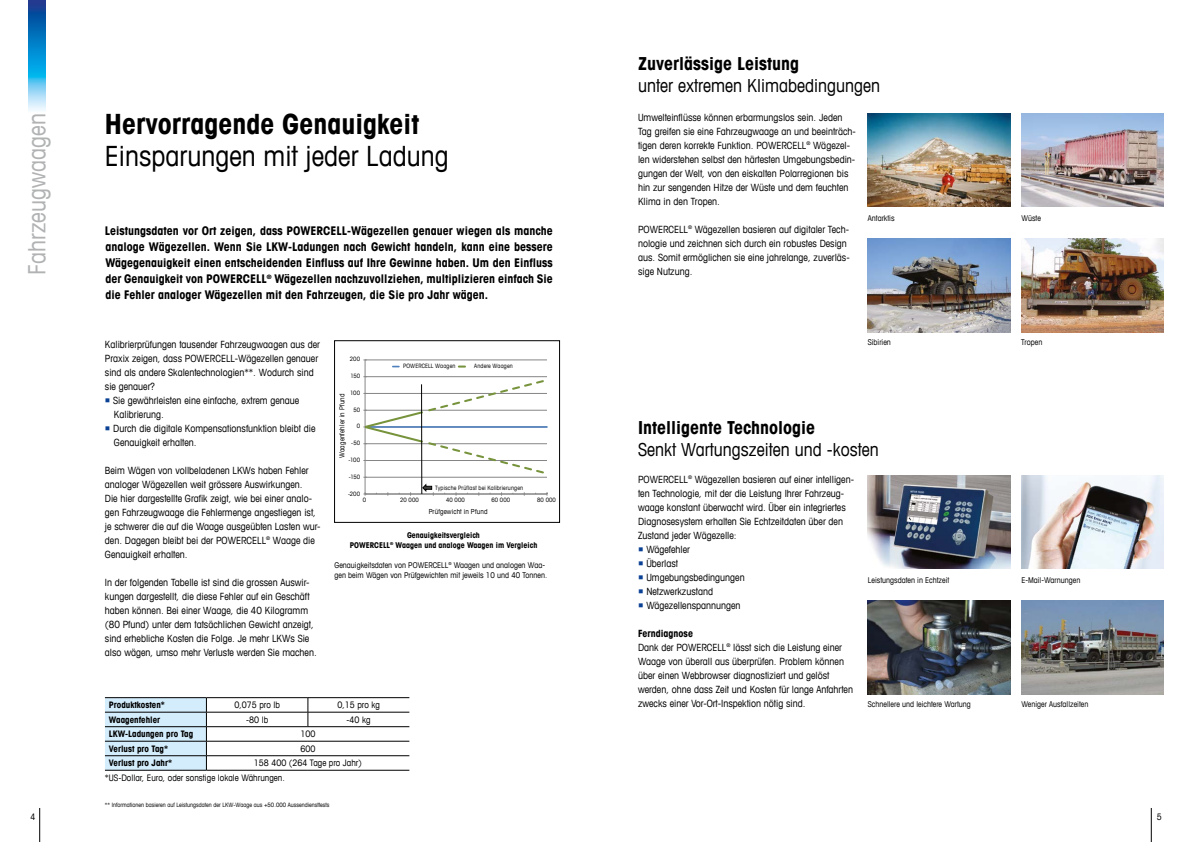
<style>
.page{position:relative;width:1191px;height:842px;background:#fff}
.page>*{position:absolute;margin:0;border:0;box-sizing:border-box;transform-origin:0 0}
.t1{font:condensed 28px "Avant Garde Com";color:#000}
.t2{font:700 condensed 28px "Avant Garde Com";color:#000}
.t3{font:condensed 24px "Avant Garde Com";color:#b1b2b3}
.t4{font:condensed 18px "Avant Garde Com";color:#000}
.t5{font:700 condensed 18px "Avant Garde Com";color:#000}
.t6{font:700 condensed 12px/16px "Avant Garde Com";color:#000;text-align:justify}
.t7{font:condensed 10px/14px "Avant Garde Com";color:#000}
.t8{font:condensed 9px/14.8px "Avant Garde Com";color:#000}
.t9{font:700 condensed 9px "Avant Garde Com";color:#000}
.t10{font:condensed 8px/10px "Avant Garde Com";color:#000}
.t11{font:700 condensed 8px/10px "Avant Garde Com";color:#000;text-align:center}
.t12{font:condensed 7px "Avant Garde Com";letter-spacing:.02em;color:#000}
.t13{font:condensed 6px "Avant Garde Com";color:#000}
.t14{font:condensed 6px "Avant Garde Com";letter-spacing:.025em;color:#000}
.t15{font:condensed 6px "Avant Garde Com";letter-spacing:.02em;color:#000}
.s1{color:#0b4195}
.s2{font-weight:700}
</style>
<div class="page">
<hr style="left:1151px;top:808px;width:1px;height:34px;background:#000">
<hr style="left:39px;top:808px;width:1px;height:34px;background:#000">
<img style="left:28px;top:0;width:17px;height:111px">
<hr style="left:105px;top:697px;width:101px;height:1px;background:#000">
<hr style="left:308px;top:697px;width:101px;height:1px;background:#000">
<hr style="left:308px;top:712px;width:101px;height:1px;background:#000">
<hr style="left:206px;top:741px;width:102px;height:1px;background:#000">
<hr style="left:308px;top:741px;width:101px;height:1px;background:#000">
<hr style="left:206px;top:755px;width:102px;height:1px;background:#000">
<hr style="left:308px;top:755px;width:101px;height:1px;background:#000">
<hr style="left:206px;top:697px;width:102px;height:1px;background:#000">
<hr style="left:206px;top:712px;width:102px;height:1px;background:#000">
<svg style="left:105px;top:698px;width:102px;height:72px"></svg>
<svg style="left:308px;top:698px;width:1px;height:28px"></svg>
<hr style="left:206px;top:726px;width:102px;height:1px;background:#000">
<hr style="left:308px;top:726px;width:101px;height:1px;background:#000">
<hr style="left:105px;top:770px;width:101px;height:1px;background:#000">
<hr style="left:206px;top:770px;width:102px;height:1px;background:#000">
<hr style="left:308px;top:770px;width:101px;height:1px;background:#000">
<hr style="left:365px;top:360px;width:182px;height:1px;background:#868686">
<hr style="left:365px;top:376px;width:182px;height:1px;background:#868686">
<hr style="left:365px;top:393px;width:182px;height:1px;background:#868686">
<hr style="left:365px;top:410px;width:182px;height:1px;background:#868686">
<hr style="left:365px;top:444px;width:182px;height:1px;background:#868686">
<hr style="left:365px;top:460px;width:182px;height:1px;background:#868686">
<hr style="left:365px;top:477px;width:182px;height:1px;background:#868686">
<hr style="left:365px;top:360px;width:1px;height:134px;background:#868686">
<hr style="left:365px;top:494px;width:182px;height:1px;background:#868686">
<hr style="left:365px;top:426px;width:182px;height:2px;background:#5081be">
<svg style="left:363px;top:376px;width:182px;height:102px"></svg>
<svg style="left:459px;top:366px;width:6px;height:2px"></svg>
<svg style="left:421px;top:484px;width:13px;height:12px"></svg>
<hr style="left:421px;top:384px;width:1px;height:110px;background:#020201">
<div style="left:334px;top:340px;width:226px;height:183px;border:1px solid #000"></div>
<img style="left:868px;top:114px;width:142px;height:93px">
<img style="left:1021px;top:113px;width:142px;height:94px">
<img style="left:868px;top:239px;width:142px;height:93px">
<img style="left:1021px;top:239px;width:142px;height:93px">
<img style="left:1021px;top:475px;width:142px;height:94px">
<img style="left:868px;top:475px;width:142px;height:94px">
<img style="left:868px;top:600px;width:142px;height:94px">
<img style="left:1021px;top:600px;width:142px;height:94px">
<h2 class="t3" style="left:22px;top:275px;width:163px;rotate:-90deg">Fahrzeugwaagen</h2>
<h1 class="t2" style="left:105px;top:106px;width:316px">Hervorragende Genauigkeit</h1>
<h1 class="t1" style="left:105px;top:138px;width:345px">Einsparungen mit jeder Ladung</h1>
<p class="t6" style="left:105px;top:223px;width:449px">Leistungsdaten vor Ort zeigen, dass POWERCELL-Wägezellen genauer wiegen als manche analoge Wägezellen. Wenn Sie LKW-Ladungen nach Gewicht handeln, kann eine bessere Wägegenauigkeit einen entscheidenden Einfluss auf Ihre Gewinne haben. Um den Einfluss der Genauigkeit von POWERCELL<sup>®</sup> Wägezellen nachzuvollziehen, multiplizieren einfach Sie die Fehler analoger Wägezellen mit den Fahrzeugen, die Sie pro Jahr wägen.</p>
<p class="t7" style="left:105px;top:337px;width:216px">Kalibrierprüfungen tausender Fahrzeugwaagen aus der Praxix zeigen, dass POWERCELL-Wägezellen genauer sind als andere Skalentechnologien**. Wodurch sind sie genauer?</p>
<p class="t7" style="left:114px;top:393px;width:187px;text-indent:-9px"><span class="s1">○</span> Sie gewährleisten eine einfache, extrem genaue<br>Kalibrierung.</p>
<p class="t7" style="left:114px;top:421px;width:203px;text-indent:-9px"><span class="s1">○</span> Durch die digitale Kompensationsfunktion bleibt die<br>Genauigkeit erhalten.</p>
<p class="t7" style="left:105px;top:463px;width:217px">Beim Wägen von vollbeladenen LKWs haben Fehler analoger Wägezellen weit grössere Auswirkungen.<br>Die hier dargestellte Grafik zeigt, wie bei einer analo&shy;gen Fahrzeugwaage die Fehlermenge angestiegen ist, je schwerer die auf die Waage ausgeübten Lasten wur&shy;den. Dagegen bleibt bei der POWERCELL<sup>®</sup> Waage die Genauigkeit erhalten.</p>
<p class="t7" style="left:105px;top:575px;width:213px">In der folgenden Tabelle ist sind die grossen Auswir&shy;kungen dargestellt, die diese Fehler auf ein Geschäft haben können. Bei einer Waage, die 40 Kilogramm (80 Pfund) unter dem tatsächlichen Gewicht anzeigt, sind erhebliche Kosten die Folge. Je mehr LKWs Sie also wägen, umso mehr Verluste werden Sie machen.</p>
<p class="t13" style="left:350px;top:356px;width:12px">200</p>
<p class="t13" style="left:350px;top:372px;width:11px">150</p>
<p class="t15" style="left:403px;top:362px;width:54px">POWERCELL Waagen</p>
<p class="t14" style="left:474px;top:362px;width:40px">Andere Waagen</p>
<p class="t13" style="left:350px;top:389px;width:11px">100</p>
<p class="t12" style="left:337px;top:458px;width:66px;rotate:-90deg">Waagenfehler in Pfund</p>
<p class="t13" style="left:353px;top:406px;width:8px">50</p>
<p class="t13" style="left:357px;top:423px;width:5px">0</p>
<p class="t13" style="left:351px;top:439px;width:10px">-50</p>
<p class="t13" style="left:348px;top:456px;width:13px">-100</p>
<p class="t13" style="left:349px;top:473px;width:13px">-150</p>
<p class="t13" style="left:348px;top:490px;width:13px">-200</p>
<p class="t14" style="left:435px;top:484px;width:89px">Typische Prüflast bei Kalibrierungen</p>
<p class="t13" style="left:363px;top:496px;width:5px">0</p>
<p class="t13" style="left:400px;top:496px;width:20px">20 000</p>
<p class="t13" style="left:446px;top:496px;width:20px">40 000</p>
<p class="t13" style="left:491px;top:496px;width:20px">60 000</p>
<p class="t13" style="left:537px;top:496px;width:20px">80 000</p>
<p class="t12" style="left:429px;top:507px;width:60px">Prüfgewicht in Pfund</p>
<p class="t11" style="left:350px;top:530px;width:189px">Genauigkeitsvergleich<br>POWERCELL<sup>®</sup> Waagen und analoge Waagen im Vergleich</p>
<p class="t10" style="left:334px;top:560px;width:214px">Genauigkeitsdaten von POWERCELL<sup>®</sup> Waagen und analogen Waa&shy;gen beim Wägen von Prüfgewichten mit jeweils 10 und 40 Tonnen.</p>
<p class="t9" style="left:109px;top:699px;width:57px">Produktkosten*</p>
<p class="t8" style="left:234px;top:697px;width:47px">0,075 pro lb</p>
<p class="t8" style="left:337px;top:697px;width:44px">0,15 pro kg</p>
<p class="t9" style="left:109px;top:714px;width:53px">Waagenfehler</p>
<p class="t8" style="left:246px;top:712px;width:24px">-80 lb</p>
<p class="t8" style="left:347px;top:712px;width:26px">-40 kg</p>
<p class="t9" style="left:109px;top:728px;width:86px">LKW-Ladungen pro Tag</p>
<p class="t8" style="left:300px;top:726px;width:17px">100</p>
<p class="t9" style="left:109px;top:743px;width:61px">Verlust pro Tag*</p>
<p class="t8" style="left:300px;top:741px;width:17px">600</p>
<p class="t9" style="left:109px;top:757px;width:65px">Verlust pro Jahr*</p>
<p class="t8" style="left:105px;top:755px;width:258px;text-indent:149px">158 400 (264 Tage pro Jahr) *US-Dollar, Euro, oder sonstige lokale Währungen.</p>
<p class="t13" style="left:105px;top:801px;width:226px">** Informationen basieren auf Leistungsdaten der LKW-Waage aus +50.000 Aussendiensttests</p>
<h3 class="t5" style="left:638px;top:52px;width:162px">Zuverlässige Leistung</h3>
<h3 class="t4" style="left:638px;top:74px;width:243px">unter extremen Klimabedingungen</h3>
<p class="t7" style="left:638px;top:110px;width:219px">Umwelteinflüsse können erbarmungslos sein. Jeden Tag greifen sie eine Fahrzeugwaage an und beeinträch&shy;tigen deren korrekte Funktion. POWERCELL<sup>®</sup> Wägezel&shy;len widerstehen selbst den härtesten Umgebungsbedin&shy;gungen der Welt, von den eiskalten Polarregionen bis hin zur sengenden Hitze der Wüste und dem feuchten Klima in den Tropen.</p>
<p class="t7" style="left:638px;top:222px;width:213px">POWERCELL<sup>®</sup> Wägezellen basieren auf digitaler Tech&shy;nologie und zeichnen sich durch ein robustes Design aus. Somit ermöglichen sie eine jahrelange, zuverläs&shy;sige Nutzung.</p>
<p class="t10" style="left:868px;top:213px;width:28px">Antarktis</p>
<p class="t10" style="left:1021px;top:213px;width:21px">Wüste</p>
<p class="t10" style="left:868px;top:337px;width:25px">Sibirien</p>
<p class="t10" style="left:1021px;top:337px;width:23px">Tropen</p>
<h3 class="t5" style="left:638px;top:416px;width:179px">Intelligente Technologie</h3>
<h3 class="t4" style="left:638px;top:439px;width:242px">Senkt Wartungszeiten und -kosten</h3>
<p class="t7" style="left:638px;top:472px;width:217px">POWERCELL<sup>®</sup> Wägezellen basieren auf einer intelligen&shy;ten Technologie, mit der die Leistung Ihrer Fahrzeug&shy;waage konstant überwacht wird. Über ein integriertes Diagnosesystem erhalten Sie Echtzeitdaten über den Zustand jeder Wägezelle:</p>
<p class="t7" style="left:638px;top:542px;width:54px"><span class="s1">○</span> Wägefehler</p>
<p class="t7" style="left:638px;top:556px;width:41px"><span class="s1">○</span> Überlast</p>
<p class="t7" style="left:638px;top:570px;width:108px"><span class="s1">○</span> Umgebungsbedingungen</p>
<p class="t7" style="left:638px;top:584px;width:76px"><span class="s1">○</span> Netzwerkzustand</p>
<p class="t7" style="left:638px;top:598px;width:104px"><span class="s1">○</span> Wägezellenspannungen</p>
<p class="t7" style="left:638px;top:626px;width:216px"><span class="s2">Ferndiagnose<br></span>Dank der POWERCELL<sup>®</sup> lässt sich die Leistung einer Waage von überall aus überprüfen. Problem können über einen Webbrowser diagnostiziert und gelöst werden, ohne dass Zeit und Kosten für lange Anfahrten zwecks einer Vor-Ort-Inspektion nötig sind.</p>
<p class="t10" style="left:868px;top:574px;width:83px">Leistungsdaten in Echtzeit</p>
<p class="t10" style="left:1021px;top:574px;width:60px">E-Mail-Warnungen</p>
<p class="t10" style="left:868px;top:699px;width:104px">Schnellere und leichtere Wartung</p>
<p class="t10" style="left:1021px;top:699px;width:68px">Weniger Ausfallzeiten</p>
<p class="t8" style="left:30px;top:809px;width:7px">4</p>
<p class="t8" style="left:1157px;top:809px;width:7px">5</p>
</div>
